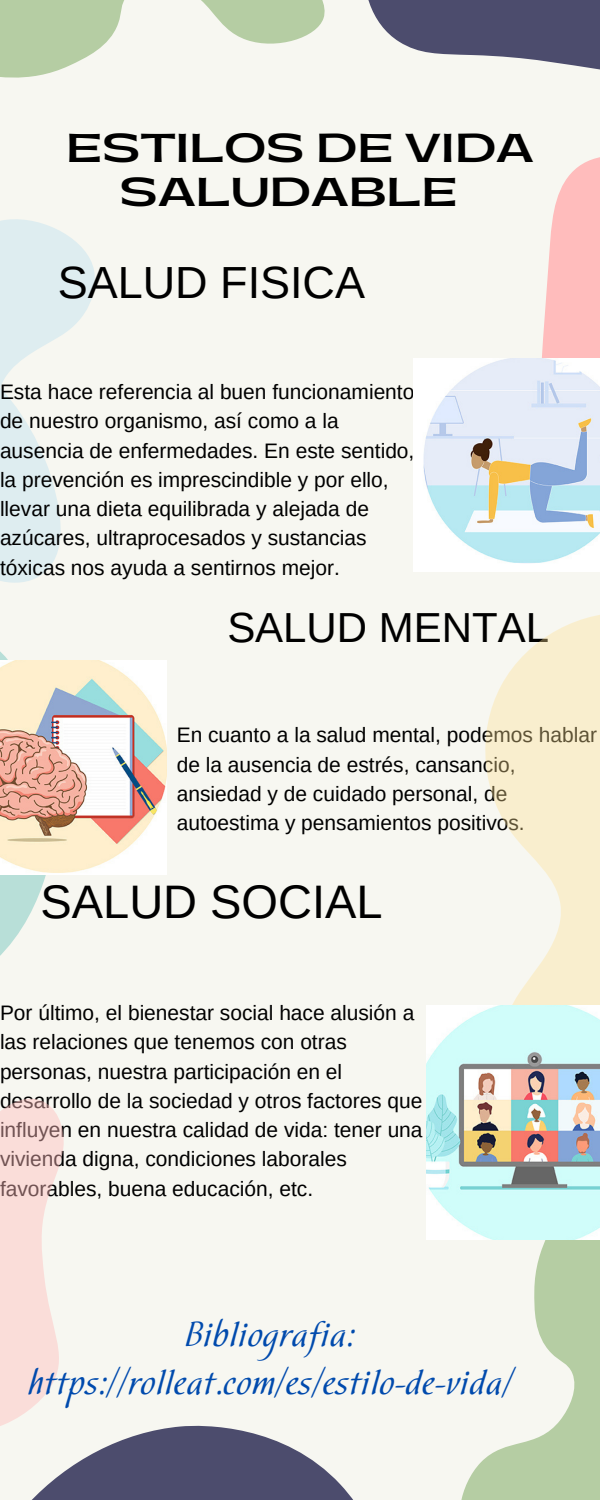
<style>
.page{position:relative;width:600px;height:1500px;background:#f7f7f1}
.page>*{position:absolute;margin:0;border:0;box-sizing:border-box;transform-origin:0 0}
.t1{font:47px "Arimo";color:#000}
.t2{font:45px "Arimo";color:#000}
.t3{font:42px "Arimo";color:#000}
.t4{font:700 38px/43.5px "Gatwick";color:#000}
.t5{font:35px "Hortensia";color:#004aad}
.t6{font:20.9px/29.2px "Arimo";color:#000}
</style>
<div class="page">
<svg style="left:0;top:219px;width:167px;height:500px"></svg>
<svg style="left:0;top:603px;width:116px;height:317px"></svg>
<svg style="left:426px;top:639px;width:174px;height:367px"></svg>
<svg style="left:0;top:920px;width:64px;height:506px"></svg>
<svg style="left:413px;top:229px;width:187px;height:410px"></svg>
<svg style="left:17px;top:1327px;width:336px;height:173px"></svg>
<svg style="left:368px;top:0;width:232px;height:229px"></svg>
<svg style="left:461px;top:1240px;width:139px;height:260px"></svg>
<svg style="left:0;top:0;width:325px;height:78px"></svg>
<img style="left:414px;top:359px;width:186px;height:213px">
<img style="left:0;top:660px;width:166px;height:215px">
<img style="left:426px;top:1006px;width:174px;height:234px">
<p class="t4" style="left:120px;top:128px;width:416px;text-indent:-53px">ESTILOS DE VIDA<br>SALUDABLE</p>
<p class="t2" style="left:58px;top:257px;width:309px">SALUD FISICA</p>
<p class="t6" style="left:0;top:377px;width:416px">Esta hace referencia al buen funcionamiento de nuestro organismo, así como a la ausencia de enfermedades. En este sentido, la prevención es imprescindible y por ello, llevar una dieta equilibrada y alejada de azúcares, ultraprocesados y sustancias tóxicas nos ayuda a sentirnos mejor.</p>
<p class="t3" style="left:227px;top:604px;width:323px">SALUD MENTAL</p>
<p class="t6" style="left:177px;top:721px;width:422px">En cuanto a la salud mental, podemos hablar de la ausencia de estrés, cansancio, ansiedad y de cuidado personal, de autoestima y pensamientos positivos.</p>
<p class="t1" style="left:41px;top:876px;width:344px">SALUD SOCIAL</p>
<p class="t6" style="left:0;top:998px;width:424px">Por último, el bienestar social hace alusión a las relaciones que tenemos con otras personas, nuestra participación en el desarrollo de la sociedad y otros factores que influyen en nuestra calidad de vida: tener una vivienda digna, condiciones laborales favorables, buena educación, etc.</p>
<p class="t5" style="left:185px;top:1312px;width:171px">Bibliografia:</p>
<p class="t5" style="left:27px;top:1361px;width:487px">https://rolleat.com/es/estilo-de-vida/</p>
</div>
